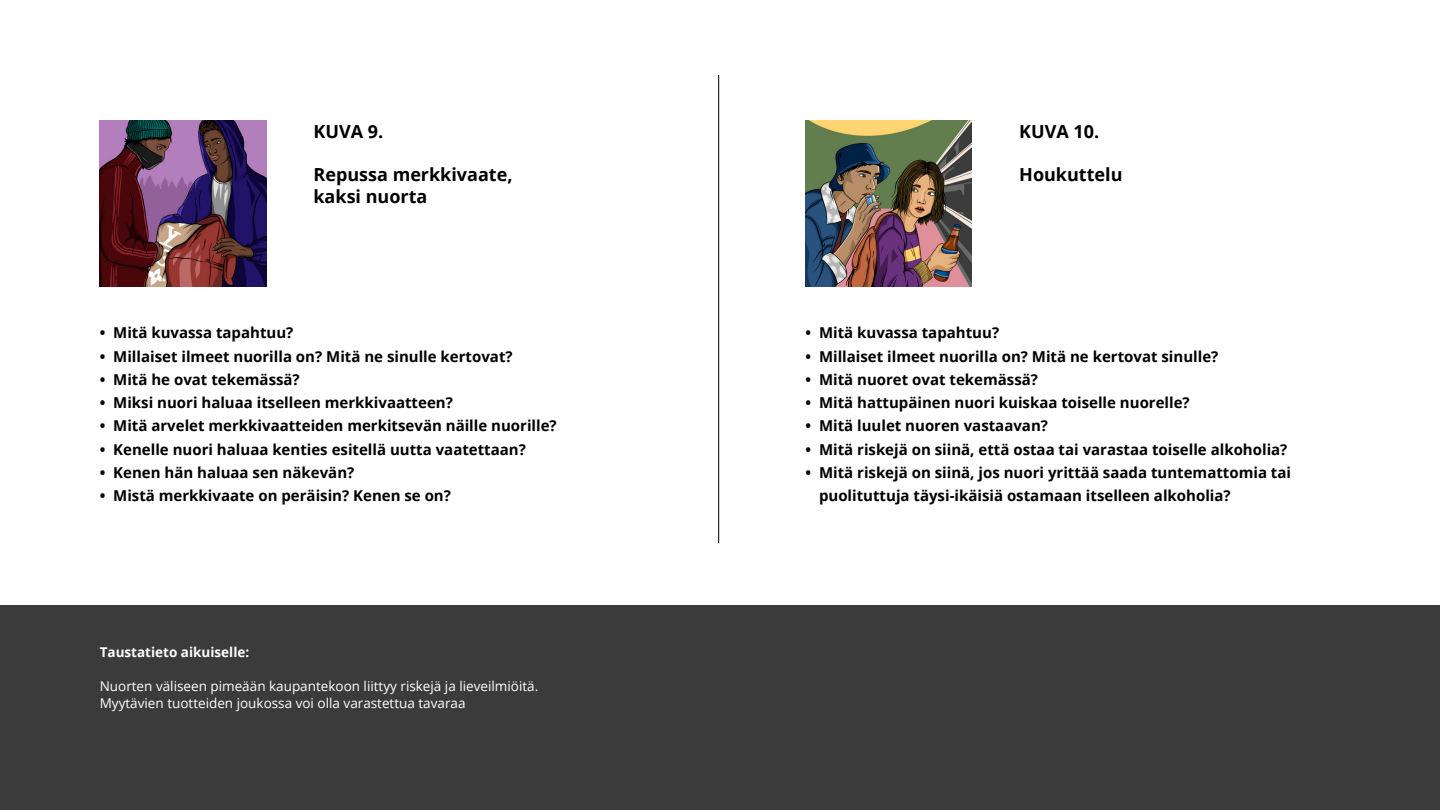
<style>
.page{position:relative;width:1440px;height:810px;background:#fff}
.page>*{position:absolute;margin:0;border:0;box-sizing:border-box;transform-origin:0 0}
.t1{font:700 18px "Open Sans";color:#000}
.t2{font:700 15px/23.2px "Open Sans";color:#000}
.t3{font:13.5px/17.2px "Open Sans";color:#fff}
.t4{font:700 13.5px "Open Sans";color:#fff}
</style>
<div class="page">
<div style="left:0;top:605px;width:1440px;height:205px;background:#3b3b3b"></div>
<hr style="left:718px;top:75px;width:1px;height:468px;background:#000">
<img style="left:100px;top:120px;width:166px;height:166px">
<img style="left:806px;top:120px;width:166px;height:166px">
<p class="t1" style="left:314px;top:119px;width:71px">KUVA 9.</p>
<p class="t1" style="left:314px;top:162px;width:201px">Repussa merkkivaate,</p>
<p class="t1" style="left:314px;top:184px;width:115px">kaksi nuorta</p>
<p class="t2" style="left:100px;top:321px;width:195px">• Mitä kuvassa tapahtuu?</p>
<p class="t2" style="left:100px;top:344px;width:414px">• Millaiset ilmeet nuorilla on? Mitä ne sinulle kertovat?</p>
<p class="t2" style="left:100px;top:368px;width:202px">• Mitä he ovat tekemässä?</p>
<p class="t2" style="left:100px;top:391px;width:355px">• Miksi nuori haluaa itselleen merkkivaatteen?</p>
<p class="t2" style="left:100px;top:414px;width:459px">• Mitä arvelet merkkivaatteiden merkitsevän näille nuorille?</p>
<p class="t2" style="left:100px;top:437px;width:428px">• Kenelle nuori haluaa kenties esitellä uutta vaatettaan?</p>
<p class="t2" style="left:100px;top:461px;width:256px">• Kenen hän haluaa sen näkevän?</p>
<p class="t2" style="left:100px;top:484px;width:353px">• Mistä merkkivaate on peräisin? Kenen se on?</p>
<p class="t4" style="left:100px;top:643px;width:151px">Taustatieto aikuiselle:</p>
<p class="t3" style="left:100px;top:677px;width:440px">Nuorten väliseen pimeään kaupantekoon liittyy riskejä ja lieveilmiöitä.<br>Myytävien tuotteiden joukossa voi olla varastettua tavaraa</p>
<p class="t1" style="left:1019px;top:119px;width:82px">KUVA 10.</p>
<p class="t1" style="left:1019px;top:162px;width:105px">Houkuttelu</p>
<p class="t2" style="left:806px;top:321px;width:195px">• Mitä kuvassa tapahtuu?</p>
<p class="t2" style="left:806px;top:344px;width:414px">• Millaiset ilmeet nuorilla on? Mitä ne kertovat sinulle?</p>
<p class="t2" style="left:806px;top:368px;width:234px">• Mitä nuoret ovat tekemässä?</p>
<p class="t2" style="left:806px;top:391px;width:386px">• Mitä hattupäinen nuori kuiskaa toiselle nuorelle?</p>
<p class="t2" style="left:806px;top:414px;width:244px">• Mitä luulet nuoren vastaavan?</p>
<p class="t2" style="left:806px;top:437px;width:483px">• Mitä riskejä on siinä, että ostaa tai varastaa toiselle alkoholia?</p>
<p class="t2" style="left:819px;top:461px;width:474px;text-indent:-14px">• Mitä riskejä on siinä, jos nuori yrittää saada tuntemattomia tai puolituttuja täysi-ikäisiä ostamaan itselleen alkoholia?</p>
</div>
